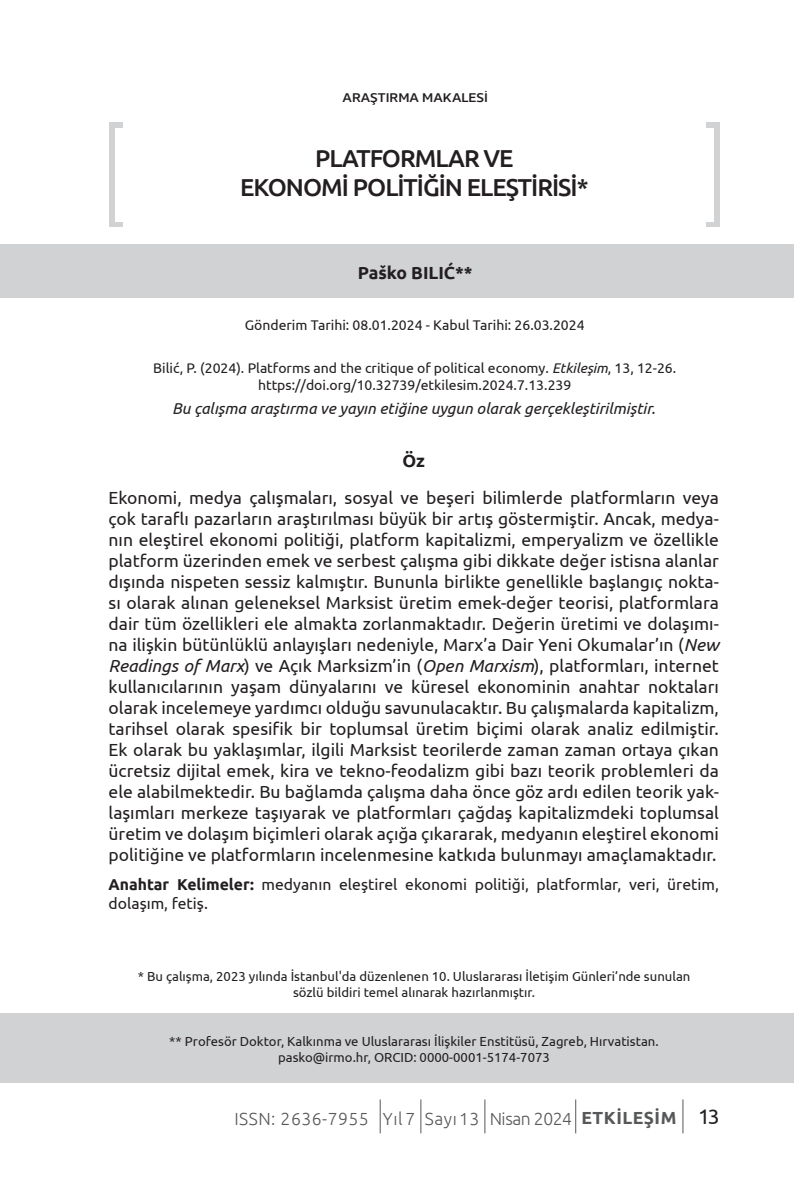
<style>
.page{position:relative;width:794px;height:1191px;background:#fff}
.page>*{position:absolute;margin:0;border:0;box-sizing:border-box;transform-origin:0 0}
.t1{font:500 24.5px/29.4px "Ubuntu";letter-spacing:-.04em;color:#231f20;text-align:center}
.ana_metin{font:17.5px/21px "Ubuntu";color:#231f20;text-align:justify}
.t2{font:300 17.5px "Ubuntu";letter-spacing:.03em;color:#57585a}
.ana_metin-2{font:700 17.5px "Ubuntu";color:#231f20}
.ana_metin-3{font:15.75px/18.9px "Ubuntu";color:#231f20}
.ana_metin-4{font:italic 15.75px "Ubuntu";color:#231f20}
.t3{font:14px "Ubuntu";color:#231f20}
.t4{font:14px "Concord";color:#231f20}
.t5{font:13.12px "Ubuntu";color:#231f20}
.s1{font-style:italic}
.s2{font-weight:700}
.s3{font-weight:400;font-size:21px;color:#231f20}
</style>
<div class="page">
<div style="left:0;top:1013px;width:794px;height:69px;background:#d1d2d4"></div>
<div style="left:0;top:244px;width:794px;height:54px;background:#d1d2d4"></div>
<div style="left:109px;top:122px;width:610px;height:105px;background:#d1d2d4"></div>
<div style="left:123px;top:117px;width:582px;height:115px;background:#fff"></div>
<div style="left:115px;top:128px;width:598px;height:93px;background:#fff"></div>
<hr style="left:682px;top:1099px;width:1px;height:34px;background:#57585a">
<hr style="left:575px;top:1099px;width:1px;height:34px;background:#57585a">
<hr style="left:420px;top:1099px;width:1px;height:34px;background:#57585a">
<hr style="left:484px;top:1099px;width:1px;height:34px;background:#57585a">
<hr style="left:380px;top:1099px;width:1px;height:34px;background:#57585a">
<p class="t4" style="left:342px;top:89px;width:147px">ARAŞTIRMA MAKALESI</p>
<p class="t1" style="left:240px;top:143px;width:350px">PLATFORMLAR VE<br>EKONOMİ POLİTİĞİN ELEŞTİRİSİ*</p>
<p class="ana_metin-2" style="left:358px;top:262px;width:116px">Paško BILIĆ**</p>
<p class="t3" style="left:245px;top:317px;width:341px">Gönderim Tarihi: 08.01.2024 - Kabul Tarihi: 26.03.2024</p>
<p class="t3" style="left:153px;top:359px;width:524px">Bilić, P. (2024). Platforms and the critique of political economy. <span class="s1">Etkileşim</span>, 13, 12-26.</p>
<p class="t3" style="left:258px;top:376px;width:315px">https://doi.org/10.32739/etkilesim.2024.7.13.239</p>
<p class="ana_metin-4" style="left:172px;top:399px;width:485px">Bu çalışma araştırma ve yayın etiğine uygun olarak gerçekleştirilmiştir.</p>
<p class="ana_metin-2" style="left:402px;top:450px;width:24px">Öz</p>
<p class="ana_metin" style="left:109px;top:486px;width:612px">Ekonomi, medya çalışmaları, sosyal ve beşeri bilimlerde platformların veya çok taraflı pazarların araştırılması büyük bir artış göstermiştir. Ancak, medya&shy;nın eleştirel ekonomi politiği, platform kapitalizmi, emperyalizm ve özellikle platform üzerinden emek ve serbest çalışma gibi dikkate değer istisna alanlar dışında nispeten sessiz kalmıştır. Bununla birlikte genellikle başlangıç nokta&shy;sı olarak alınan geleneksel Marksist üretim emek-değer teorisi, platformlara dair tüm özellikleri ele almakta zorlanmaktadır. Değerin üretimi ve dolaşımı&shy;na ilişkin bütünlüklü anlayışları nedeniyle, Marx’a Dair Yeni Okumalar’ın (<span class="s1">New Readings of Marx</span>) ve Açık Marksizm’in (<span class="s1">Open Marxism</span>), platformları, internet kullanıcılarının yaşam dünyalarını ve küresel ekonominin anahtar noktaları olarak incelemeye yardımcı olduğu savunulacaktır. Bu çalışmalarda kapitalizm, tarihsel olarak spesifik bir toplumsal üretim biçimi olarak analiz edilmiştir.<br>Ek olarak bu yaklaşımlar, ilgili Marksist teorilerde zaman zaman ortaya çıkan ücretsiz dijital emek, kira ve tekno-feodalizm gibi bazı teorik problemleri da ele alabilmektedir. Bu bağlamda çalışma daha önce göz ardı edilen teorik yak&shy;laşımları merkeze taşıyarak ve platformları çağdaş kapitalizmdeki toplumsal üretim ve dolaşım biçimleri olarak açığa çıkararak, medyanın eleştirel ekonomi politiğine ve platformların incelenmesine katkıda bulunmayı amaçlamaktadır.</p>
<p class="ana_metin-3" style="left:109px;top:874px;width:612px"><span class="s2">Anahtar Kelimeler:</span> medyanın eleştirel ekonomi politiği, platformlar, veri, üretim, dolaşım, fetiş.</p>
<p class="t5" style="left:138px;top:968px;width:554px">* Bu çalışma, 2023 yılında İstanbul'da düzenlenen 10. Uluslararası İletişim Günleri’nde sunulan</p>
<p class="t5" style="left:293px;top:984px;width:243px">sözlü bildiri temel alınarak hazırlanmıştır.</p>
<p class="t5" style="left:169px;top:1033px;width:491px">** Profesör Doktor, Kalkınma ve Uluslararası İlişkiler Enstitüsü, Zagreb, Hırvatistan.</p>
<p class="t5" style="left:278px;top:1049px;width:273px">pasko@irmo.hr, ORCID: 0000-0001-5174-7073</p>
<p class="t2" style="left:234px;top:1108px;width:487px">ISSN: 2636-7955 Yıl 7 Sayı13 Nisan 2024 <span class="s2">ETKİLEŞİM</span> <span class="s3">13</span></p>
</div>
